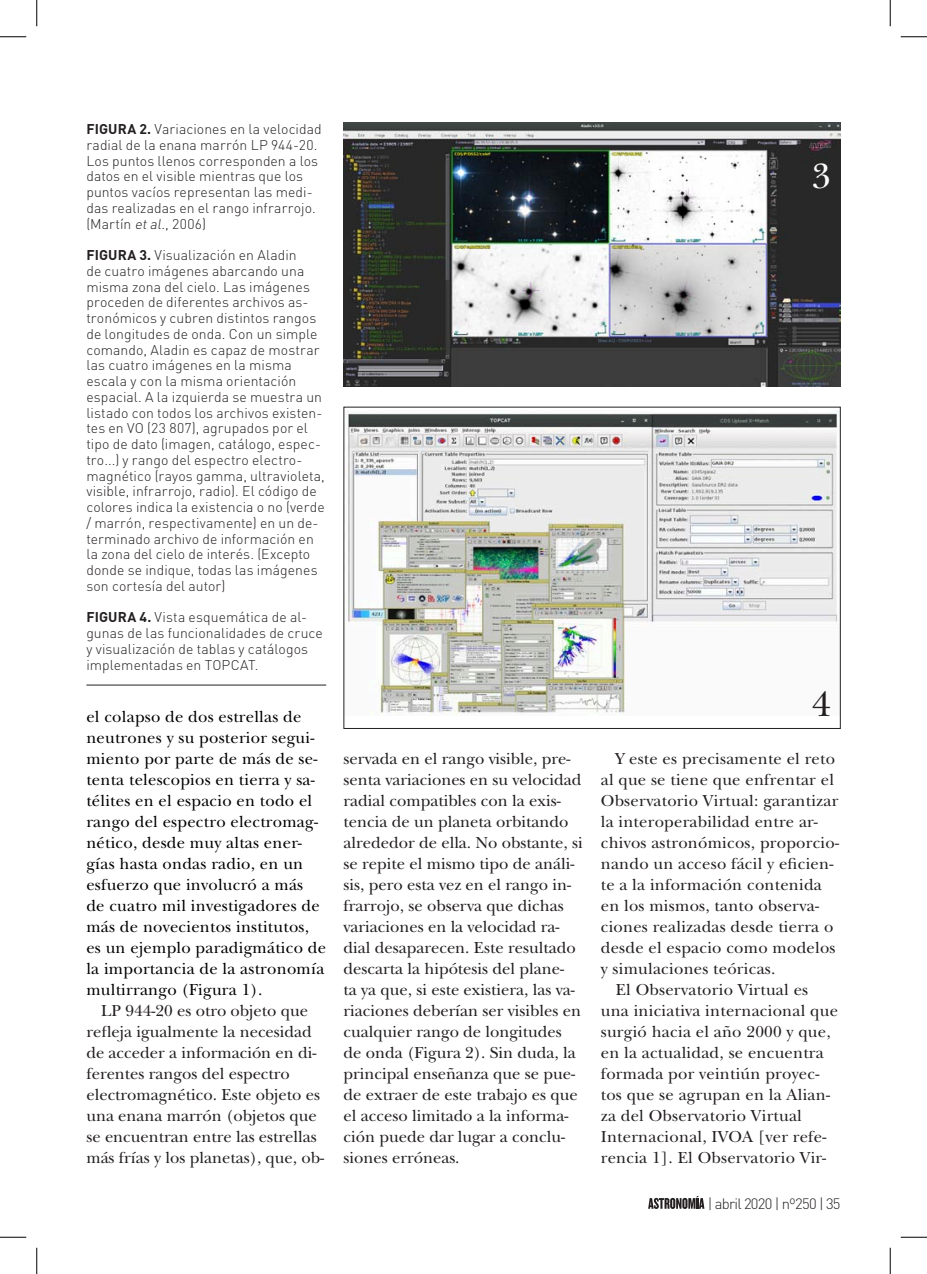
<style>
.page{position:relative;width:927px;height:1274px;background:#fff}
.page>*{position:absolute;margin:0;border:0;box-sizing:border-box;transform-origin:0 0}
.t1{font:36.75px "New Baskerville Std";color:#fff}
.t2{font:36.75px "New Baskerville Std";color:#231f20}
.t3{font:16.62px/21px "New Baskerville Std";color:#231f20}
.t4{font:16.62px/21px "New Baskerville Std";letter-spacing:.015em;color:#000}
.t5{font:300 14.88px "DIN";letter-spacing:-.05em;color:#231f20}
.t6{font:300 14px/15.8px "DIN";letter-spacing:.005em;color:#231f20}
.s1{font-weight:700}
.s2{font-style:italic}
</style>
<div class="page">
<svg style="left:648px;top:1196px;width:56px;height:13px"></svg>
<img style="left:343px;top:123px;width:497px;height:263px">
<img style="left:345px;top:410px;width:493px;height:305px">
<div style="left:343px;top:407px;width:497px;height:322px;border:1px solid #231f20"></div>
<hr style="left:86px;top:685px;width:240px;height:1px;background:#231f20">
<svg style="left:0;top:36px;width:26px;height:1px"></svg>
<svg style="left:900px;top:36px;width:27px;height:1px"></svg>
<svg style="left:0;top:1237px;width:26px;height:1px"></svg>
<svg style="left:900px;top:1237px;width:27px;height:1px"></svg>
<svg style="left:36px;top:0;width:1px;height:26px"></svg>
<svg style="left:36px;top:1248px;width:1px;height:26px"></svg>
<svg style="left:890px;top:0;width:1px;height:26px"></svg>
<svg style="left:890px;top:1248px;width:1px;height:26px"></svg>
<p class="t6" style="left:86px;top:121px;width:237px"><span class="s1">FIGURA 2.</span> Variaciones en la velocidad radial de la enana marrón LP 944-20.<br>Los puntos llenos corresponden a los datos en el visible mientras que los puntos vacíos representan las medi&shy;das realizadas en el rango infrarrojo. (Martín <span class="s2">etal</span>., 2006)</p>
<p class="t6" style="left:86px;top:247px;width:240px"><span class="s1">FIGURA 3.</span> Visualización en Aladin<br>de cuatro imágenes abarcando una misma zona del cielo. Las imágenes proceden de diferentes archivos as&shy;tronómicos y cubren distintos rangos de longitudes de onda. Con un simple comando, Aladin es capaz de mostrar las cuatro imágenes en la misma escala y con la misma orientación espacial. A la izquierda se muestra un listado con todos los archivos existen&shy;tes en VO (23 807), agrupados por el tipo de dato (imagen, catálogo, espec&shy;tro...) y rango del espectro electro&shy;magnético (rayos gamma, ultravioleta, visible, infrarrojo, radio). El código de colores indica la existencia o no (verde / marrón, respectivamente) en un de&shy;terminado archivo de información en la zona del cielo de interés. (Excepto donde se indique, todas las imágenes son cortesía del autor)</p>
<p class="t6" style="left:86px;top:609px;width:238px"><span class="s1">FIGURA 4.</span> Vista esquemática de al&shy;gunas de las funcionalidades de cruce y visualización de tablas y catálogos implementadas en TOPCAT.</p>
<p class="t4" style="left:86px;top:706px;width:241px">el colapso de dos estrellas de neutrones y su posterior segui&shy;miento por parte de más de se&shy;tenta telescopios en tierra y sa&shy;télites en el espacio en todo el rango del espectro electromag&shy;nético, desde muy altas ener&shy;gías hasta ondas radio, en un esfuerzo que involucró a más<br>de cuatro mil investigadores de más de novecientos institutos, es un ejemplo paradigmático de la importancia de la astronomía multirrango (Figura 1).</p>
<p class="t3" style="left:86px;top:1000px;width:239px;text-indent:15px">LP 944-20 es otro objeto que refleja igualmente la necesidad de acceder a información en di&shy;ferentes rangos del espectro electromagnético. Este objeto es una enana marrón (objetos que se encuentran entre las estrellas más frías y los planetas), que, ob-</p>
<p class="t3" style="left:343px;top:748px;width:241px">servada en el rango visible, pre&shy;senta variaciones en su velocidad radial compatibles con la exis&shy;tencia de un planeta orbitando alrededor de ella. No obstante, si se repite el mismo tipo de análi&shy;sis, pero esta vez en el rango in&shy;frarrojo, se observa que dichas variaciones en la velocidad ra&shy;dial desaparecen. Este resultado descarta la hipótesis del plane-<br>ta ya que, si este existiera, las va&shy;riaciones deberían ser visibles en cualquier rango de longitudes de onda (Figura 2). Sin duda, la principal enseñanza que se pue&shy;de extraer de este trabajo es que el acceso limitado a la informa&shy;ción puede dar lugar a conclu&shy;siones erróneas.</p>
<h1 class="t1" style="left:811px;top:154px;width:21px">3</h1>
<h1 class="t2" style="left:811px;top:683px;width:21px">4</h1>
<p class="t3" style="left:615px;top:748px;width:221px">Y este es precisamente el reto</p>
<p class="t3" style="left:601px;top:769px;width:235px">al que se tiene que enfrentar el</p>
<p class="t3" style="left:601px;top:790px;width:239px">Observatorio Virtual: garantizar</p>
<p class="t3" style="left:601px;top:811px;width:218px">la interoperabilidad entre ar-</p>
<p class="t3" style="left:601px;top:832px;width:240px">chivos astronómicos, proporcio-</p>
<p class="t3" style="left:601px;top:853px;width:234px">nando un acceso fácil y eficien-</p>
<p class="t3" style="left:601px;top:874px;width:223px">te a la información contenida</p>
<p class="t3" style="left:601px;top:895px;width:220px">en los mismos, tanto observa-</p>
<p class="t3" style="left:601px;top:916px;width:234px">ciones realizadas desde tierra o</p>
<p class="t3" style="left:601px;top:937px;width:236px">desde el espacio como modelos</p>
<p class="t3" style="left:601px;top:958px;width:176px">y simulaciones teóricas.</p>
<p class="t3" style="left:615px;top:979px;width:194px">El Observatorio Virtual es</p>
<p class="t3" style="left:601px;top:1000px;width:239px">una iniciativa internacional que</p>
<p class="t3" style="left:601px;top:1021px;width:231px">surgió hacia el año 2000 y que,</p>
<p class="t3" style="left:601px;top:1042px;width:225px">en la actualidad, se encuentra</p>
<p class="t3" style="left:601px;top:1063px;width:220px">formada por veintiún proyec-</p>
<p class="t3" style="left:601px;top:1084px;width:231px">tos que se agrupan en la Alian-</p>
<p class="t3" style="left:601px;top:1105px;width:203px">za del Observatorio Virtual</p>
<p class="t3" style="left:601px;top:1126px;width:227px">Internacional, IVOA [ver refe-</p>
<p class="t3" style="left:601px;top:1147px;width:227px">rencia 1]. El Observatorio Vir-</p>
<p class="t5" style="left:708px;top:1194px;width:134px">| abril 2020 | nº250 | 35</p>
</div>
